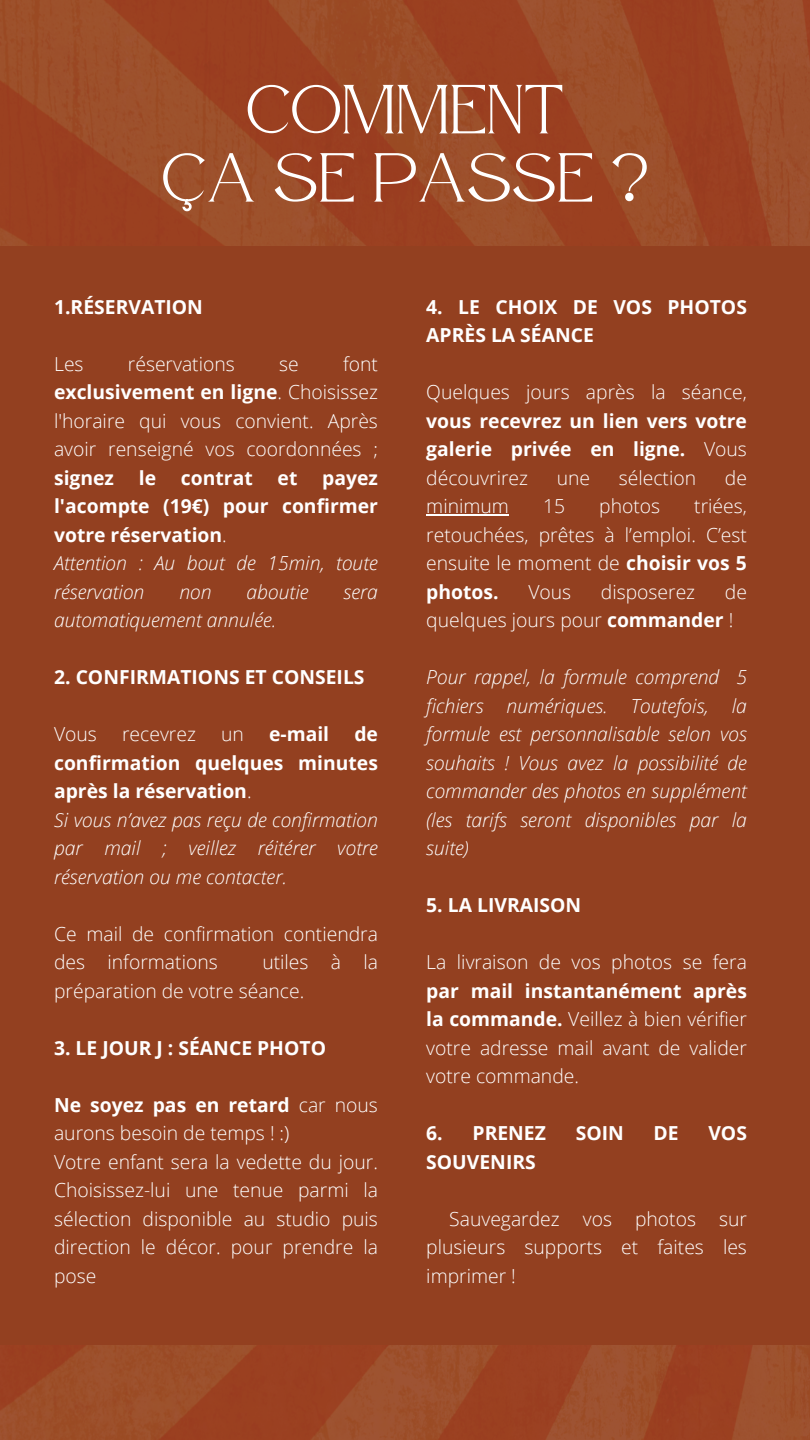
<style>
.page{position:relative;width:810px;height:1440px;background:#fff}
.page>*{position:absolute;margin:0;border:0;box-sizing:border-box;transform-origin:0 0}
.t1{font:69.2px/68.2px "Atteron";color:#fff;text-align:center}
.t2{font:300 19.3px/28.5px "Open Sans";color:#fff;text-align:justify}
.t3{font:italic 300 19.3px/28.5px "Open Sans";color:#fff}
.t4{font:700 19.3px/28.5px "Open Sans";color:#fff}
.s1{font-weight:700}
.s2{font-weight:300}
.s3{font-weight:300;font-style:italic}
.s4{font-weight:700;font-style:normal}
.s5{font-style:normal}
</style>
<div class="page">
<div style="left:0;top:0;width:810px;height:1440px;background:linear-gradient(to right,#9b4725,#9c4827)"></div>
<div style="left:0;top:246px;width:810px;height:1099px;background:#934020"></div>
<hr style="left:426px;top:515px;width:83px;height:1px;background:#fff">
<h1 class="t1" style="left:162px;top:75px;width:488px">COMMENT<br>ÇA SE PASSE ?</h1>
<p class="t4" style="left:54px;top:292px;width:150px">1.RÉSERVATION</p>
<p class="t2" style="left:54px;top:349px;width:31px">Les</p>
<p class="t2" style="left:128px;top:349px;width:108px">réservations</p>
<p class="t2" style="left:279px;top:349px;width:21px">se</p>
<p class="t2" style="left:54px;top:349px;width:325px;text-indent:289px">font <span class="s1">exclusivement en ligne</span>. Choisissez l'horaire qui vous convient. Après avoir renseigné vos coordonnées ;</p>
<p class="t4" style="left:54px;top:463px;width:61px">signez</p>
<p class="t4" style="left:139px;top:463px;width:19px">le</p>
<p class="t4" style="left:181px;top:463px;width:73px">contrat</p>
<p class="t4" style="left:278px;top:463px;width:21px">et</p>
<p class="t4" style="left:54px;top:463px;width:325px;text-indent:268px">payez l'acompte (19€) pour confirmer votre réservation<span class="s2">.<br></span><span class="s3">Attention : Au bout de 15min, toute réservation</span></p>
<p class="t3" style="left:179px;top:577px;width:34px">non</p>
<p class="t3" style="left:247px;top:577px;width:63px">aboutie</p>
<p class="t3" style="left:344px;top:577px;width:36px">sera</p>
<p class="t3" style="left:54px;top:605px;width:224px">automatiquement annulée.</p>
<p class="t4" style="left:54px;top:662px;width:312px">2. CONFIRMATIONS ET CONSEILS</p>
<p class="t3" style="left:54px;top:719px;width:325px;text-indent:300px"><span class="s4">de confirmation quelques minutes après la réservation</span><span class="s5">.<br></span>Si vous n’avez pas reçu de confirmation par mail ; veillez réitérer votre réservation ou me contacter.</p>
<p class="t2" style="left:54px;top:719px;width:44px">Vous</p>
<p class="t2" style="left:122px;top:719px;width:75px">recevrez</p>
<p class="t2" style="left:221px;top:719px;width:24px">un</p>
<p class="t4" style="left:269px;top:719px;width:62px">e-mail</p>
<p class="t2" style="left:54px;top:919px;width:325px">Ce mail de confirmation contiendra des informations</p>
<p class="t2" style="left:54px;top:947px;width:325px;text-indent:208px">utiles à la préparation de votre séance.</p>
<p class="t4" style="left:54px;top:1033px;width:273px">3. LE JOUR J : SÉANCE PHOTO</p>
<p class="t2" style="left:54px;top:1090px;width:325px;text-align:left"><span class="s1">Ne soyez pas en retard</span> car nous aurons besoin de temps ! :)<br>Votre enfant sera la vedette du jour.<br>Choisissez-lui une tenue parmi la sélection disponible au studio puis direction le décor. pour prendre la pose</p>
<p class="t4" style="left:426px;top:292px;width:322px">4. LE CHOIX DE VOS PHOTOS<br>APRÈS LA SÉANCE</p>
<p class="t2" style="left:426px;top:377px;width:322px">Quelques jours après la séance,</p>
<p class="t4" style="left:426px;top:406px;width:322px;text-align:justify">vous recevrez un lien vers votre galerie privée en ligne. <span class="s2">Vous découvrirez</span></p>
<p class="t2" style="left:557px;top:463px;width:35px">une</p>
<p class="t2" style="left:619px;top:463px;width:79px">sélection</p>
<p class="t2" style="left:725px;top:463px;width:24px">de</p>
<p class="t2" style="left:426px;top:491px;width:322px;text-indent:268px">triées, retouchées, prêtes à l’emploi. C’est ensuite le moment de <span class="s1">choisir vos 5 photos.</span></p>
<p class="t2" style="left:426px;top:491px;width:84px">minimum</p>
<p class="t2" style="left:543px;top:491px;width:24px">15</p>
<p class="t2" style="left:599px;top:491px;width:63px">photos</p>
<p class="t2" style="left:426px;top:577px;width:322px;text-indent:299px">de quelques jours pour <span class="s1">commander</span> !</p>
<p class="t3" style="left:426px;top:662px;width:322px;text-align:justify">Pour rappel, la formule comprend 5 fichiers numériques. Toutefois, la formule est personnalisable selon vos souhaits ! Vous avez la possibilité de commander des photos en supplément (les tarifs seront disponibles par la suite)</p>
<p class="t4" style="left:426px;top:890px;width:156px">5. LA LIVRAISON</p>
<p class="t2" style="left:528px;top:577px;width:44px">Vous</p>
<p class="t2" style="left:601px;top:577px;width:96px">disposerez</p>
<p class="t2" style="left:426px;top:947px;width:322px">La livraison de vos photos se fera</p>
<p class="t2" style="left:426px;top:976px;width:322px"><span class="s1">par mail instantanément après la commande.</span> Veillez à bien vérifier votre adresse mail avant de valider votre commande.</p>
<p class="t4" style="left:426px;top:1118px;width:121px">6. PRENEZ</p>
<p class="t4" style="left:576px;top:1118px;width:50px">SOIN</p>
<p class="t4" style="left:654px;top:1118px;width:27px">DE</p>
<p class="t4" style="left:708px;top:1118px;width:40px">VOS</p>
<p class="t4" style="left:426px;top:1147px;width:111px">SOUVENIRS</p>
<p class="t2" style="left:426px;top:1204px;width:322px;text-indent:23px">Sauvegardez vos photos sur plusieurs supports et faites les imprimer !</p>
</div>
